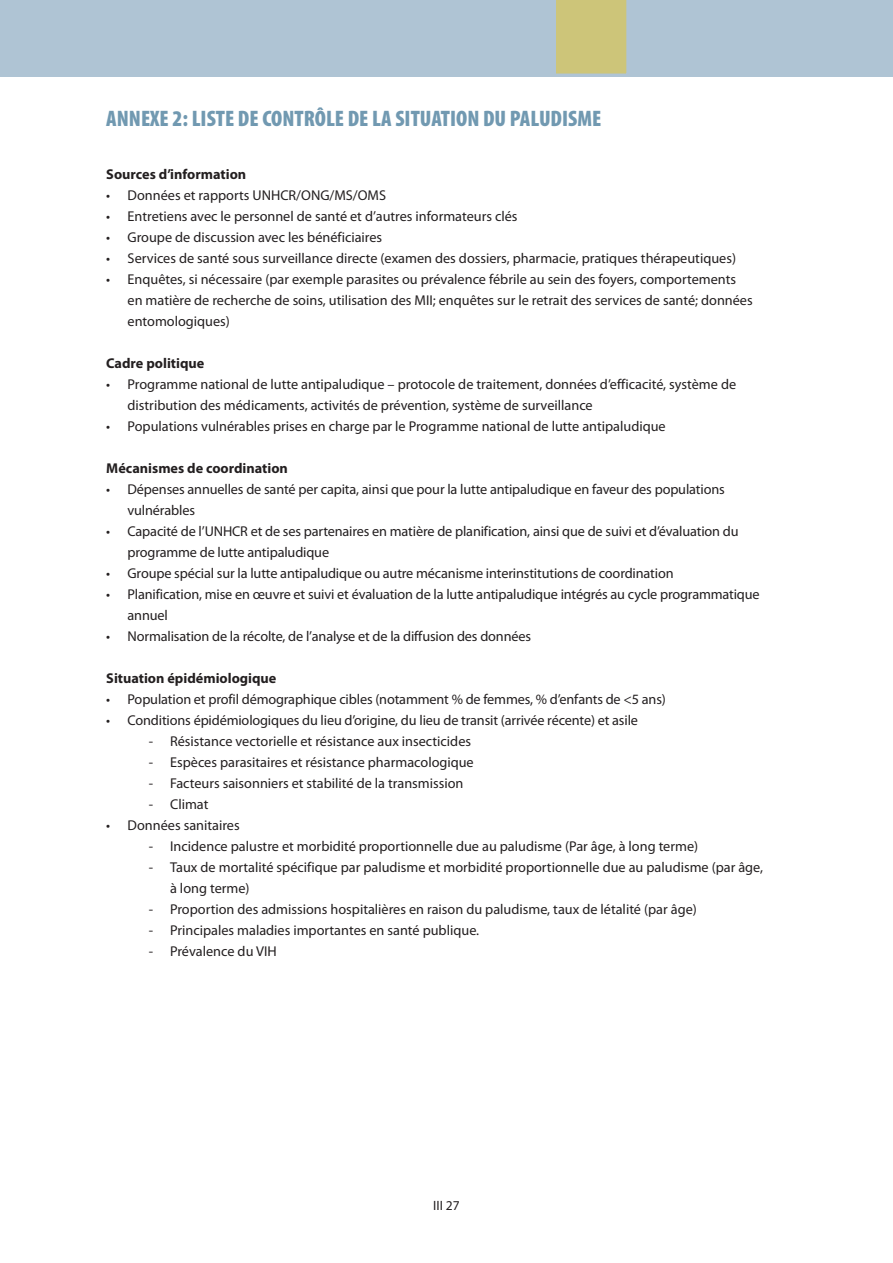
<style>
.page{position:relative;width:893px;height:1263px;background:#fff}
.page>*{position:absolute;margin:0;border:0;box-sizing:border-box;transform-origin:0 0}
.t1{font:900 condensed 22.5px "Myriad Pro";color:#7199b1}
.t2{font:14.25px/21px "Myriad Pro";color:#231f20}
.t3{font:700 14.25px "Myriad Pro";color:#231f20}
.t4{font:13.5px "Myriad";color:#231f20}
</style>
<div class="page">
<div style="left:0;top:0;width:893px;height:77px;background:#afc4d4"></div>
<div style="left:556px;top:0;width:71px;height:74px;background:#cdc579"></div>
<h1 class="t1" style="left:106px;top:111px;width:497px">ANNEXE 2: LISTE DE CONTRÔLE DE LA SITUATION DU PALUDISME</h1>
<p class="t3" style="left:106px;top:169px;width:141px">Sources d’information</p>
<p class="t2" style="left:106px;top:186px;width:281px">• Données et rapports UNHCR/ONG/MS/OMS</p>
<p class="t2" style="left:106px;top:207px;width:413px">• Entretiens avec le personnel de santé et d’autres informateurs clés</p>
<p class="t2" style="left:106px;top:228px;width:277px">• Groupe de discussion avec les bénéficiaires</p>
<p class="t2" style="left:106px;top:249px;width:631px">• Services de santé sous surveillance directe (examen des dossiers, pharmacie, pratiques thérapeutiques)</p>
<p class="t2" style="left:128px;top:270px;width:627px;text-indent:-21px">• Enquêtes, si nécessaire (par exemple parasites ou prévalence fébrile au sein des foyers, comportements en matière de recherche de soins, utilisation des MII; enquêtes sur le retrait des services de santé; données entomologiques)</p>
<p class="t3" style="left:106px;top:358px;width:100px">Cadre politique</p>
<p class="t2" style="left:128px;top:375px;width:610px;text-indent:-21px">• Programme national de lutte antipaludique – protocole de traitement, données d’efficacité, système de distribution des médicaments, activités de prévention, système de surveillance</p>
<p class="t2" style="left:106px;top:417px;width:561px">• Populations vulnérables prises en charge par le Programme national de lutte antipaludique</p>
<p class="t3" style="left:106px;top:463px;width:183px">Mécanismes de coordination</p>
<p class="t2" style="left:128px;top:480px;width:599px;text-indent:-21px">• Dépenses annuelles de santé per capita, ainsi que pour la lutte antipaludique en faveur des populations vulnérables</p>
<p class="t2" style="left:128px;top:522px;width:613px;text-indent:-21px">• Capacité de l’UNHCR et de ses partenaires en matière de planification, ainsi que de suivi et d’évaluation du programme de lutte antipaludique</p>
<p class="t2" style="left:106px;top:564px;width:569px">• Groupe spécial sur la lutte antipaludique ou autre mécanisme interinstitutions de coordination</p>
<p class="t2" style="left:128px;top:585px;width:634px;text-indent:-21px">• Planification, mise en œuvre et suivi et évaluation de la lutte antipaludique intégrés au cycle programmatique annuel</p>
<p class="t2" style="left:106px;top:627px;width:426px">• Normalisation de la récolte, de l’analyse et de la diffusion des données</p>
<p class="t3" style="left:106px;top:673px;width:172px">Situation épidémiologique</p>
<p class="t2" style="left:106px;top:690px;width:561px">• Population et profil démographique cibles (notamment % de femmes, % d’enfants de &lt;5 ans)</p>
<p class="t2" style="left:106px;top:711px;width:533px">• Conditions épidémiologiques du lieu d’origine, du lieu de transit (arrivée récente) et asile</p>
<p class="t2" style="left:149px;top:732px;width:324px">- Résistance vectorielle et résistance aux insecticides</p>
<p class="t2" style="left:149px;top:753px;width:326px">- Espèces parasitaires et résistance pharmacologique</p>
<p class="t2" style="left:149px;top:774px;width:316px">- Facteurs saisonniers et stabilité de la transmission</p>
<p class="t2" style="left:149px;top:795px;width:61px">- Climat</p>
<p class="t2" style="left:106px;top:816px;width:135px">• Données sanitaires</p>
<p class="t2" style="left:149px;top:837px;width:551px">- Incidence palustre et morbidité proportionnelle due au paludisme (Par âge, à long terme)</p>
<p class="t2" style="left:170px;top:858px;width:595px;text-indent:-21px">- Taux de mortalité spécifique par paludisme et morbidité proportionnelle due au paludisme (par âge, à long terme)</p>
<p class="t2" style="left:149px;top:900px;width:549px">- Proportion des admissions hospitalières en raison du paludisme, taux de létalité (par âge)</p>
<p class="t2" style="left:149px;top:921px;width:332px">- Principales maladies importantes en santé publique.</p>
<p class="t2" style="left:149px;top:942px;width:129px">- Prévalence du VIH</p>
<p class="t4" style="left:433px;top:1201px;width:28px">III 27</p>
</div>
